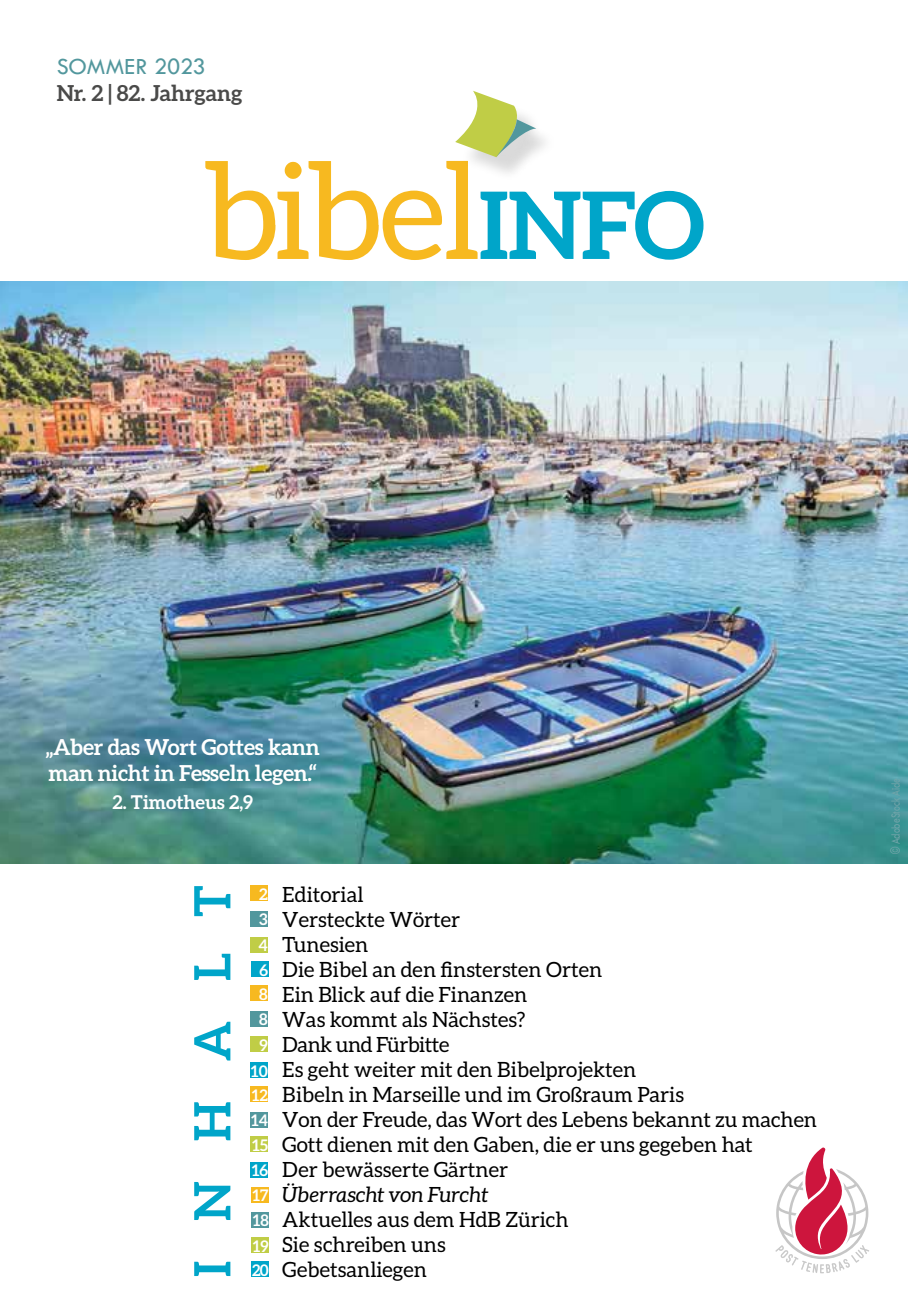
<style>
.page{position:relative;width:908px;height:1304px;background:#fff}
.page>*{position:absolute;margin:0;border:0;box-sizing:border-box;transform-origin:0 0}
.t1{font:133px "Aleo";letter-spacing:-.03em;color:#f7b920}
.t2{font:700 50px "Aleo";letter-spacing:.795em;color:#00a5c9}
.t3{font:24px "Tw Cen";letter-spacing:-.005em;color:#52979d}
.t4{font:700 22px/26px "Aleo";letter-spacing:-.015em;color:#fff}
.t5{font:700 22px "Aleo";letter-spacing:-.005em;color:#4a4a49}
.t6{font:21px/25px "Aleo";color:#000}
.t7{font:italic 21px "Aleo";color:#000}
.t8{font:700 19px "Aleo";color:#fff}
.t9{font:700 16px/25px "Aleo";color:#fff;text-align:justify}
.t10{font:13px "Tw Cen";letter-spacing:-.01em;color:#72a5aa;scale:.75 1}
.s1{font-weight:700;font-size:93.2px;color:#00a5c9}
</style>
<div class="page">
<svg style="left:775px;top:1147px;width:93px;height:126px"></svg>
<img style="left:0;top:282px;width:907px;height:582px">
<div style="left:250px;top:911px;width:18px;height:16px;background:#52979d"></div>
<div style="left:250px;top:886px;width:18px;height:15px;background:#f7b920"></div>
<div style="left:250px;top:937px;width:18px;height:15px;background:#c0cd46"></div>
<div style="left:250px;top:985px;width:18px;height:16px;background:#f7b920"></div>
<div style="left:250px;top:1037px;width:18px;height:15px;background:#c0cd46"></div>
<div style="left:250px;top:1011px;width:18px;height:16px;background:#52979d"></div>
<div style="left:250px;top:1062px;width:18px;height:16px;background:#00a5c9"></div>
<div style="left:250px;top:1087px;width:18px;height:15px;background:#f7b920"></div>
<div style="left:250px;top:1112px;width:18px;height:16px;background:#52979d"></div>
<div style="left:251px;top:1136px;width:17px;height:16px;background:#c0cd46"></div>
<div style="left:251px;top:1162px;width:17px;height:16px;background:#00a5c9"></div>
<div style="left:251px;top:961px;width:17px;height:16px;background:#00a5c9"></div>
<div style="left:251px;top:1187px;width:17px;height:15px;background:#f7b920"></div>
<div style="left:251px;top:1238px;width:18px;height:15px;background:#c0cd46"></div>
<div style="left:251px;top:1212px;width:18px;height:16px;background:#52979d"></div>
<div style="left:251px;top:1261px;width:18px;height:16px;background:#00a5c9"></div>
<div style="left:459px;top:96px;width:82px;height:85px;background:#000;opacity:.15"></div>
<div style="left:501px;top:124px;width:57px;height:56px;background:#000;opacity:.15"></div>
<svg style="left:455px;top:91px;width:81px;height:66px"></svg>
<p class="t3" style="left:57px;top:52px;width:150px">SOMMER 2023</p>
<p class="t5" style="left:57px;top:80px;width:187px">Nr. 2 | 82. Jahrgang</p>
<h1 class="t1" style="left:203px;top:137px;width:503px">bibel<span class="s1">INFO</span></h1>
<p class="t4" style="left:46px;top:734px;width:276px">„Aber das Wort Gottes kann man nicht in Fesseln legen.“</p>
<p class="t8" style="left:112px;top:791px;width:142px">2. Timotheus 2,9</p>
<h2 class="t2" style="left:183px;top:1277px;width:393px;rotate:-90deg">INHALT</h2>
<p class="t6" style="left:282px;top:882px;width:536px">Editorial<br>Versteckte Wörter<br>Tunesien<br>Die Bibel an den finstersten Orten<br>Ein Blick auf die Finanzen<br>Was kommt als Nächstes?<br>Dank und Fürbitte<br>Es geht weiter mit den Bibelprojekten<br>Bibeln in Marseille und im Großraum Paris<br>Von der Freude, das Wort des Lebens bekannt zu machen<br>Gott dienen mit den Gaben, die er uns gegeben hat<br>Der bewässerte Gärtner</p>
<p class="t9" style="left:259px;top:881px;width:10px">2</p>
<p class="t9" style="left:258px;top:933px;width:11px">4</p>
<p class="t9" style="left:259px;top:981px;width:10px">8</p>
<p class="t9" style="left:259px;top:1032px;width:10px">9</p>
<p class="t9" style="left:259px;top:907px;width:10px">3</p>
<p class="t9" style="left:259px;top:957px;width:10px">6</p>
<p class="t9" style="left:259px;top:1007px;width:10px">8</p>
<p class="t9" style="left:251px;top:1058px;width:19px">10<br>12<br>14<br>15<br>16</p>
<p class="t7" style="left:282px;top:1183px;width:207px">Überrascht von Furcht</p>
<p class="t6" style="left:282px;top:1207px;width:288px">Aktuelles aus dem HdB Zürich<br>Sie schreiben uns<br>Gebetsanliegen</p>
<p class="t9" style="left:252px;top:1183px;width:18px">17</p>
<p class="t9" style="left:253px;top:1233px;width:17px">19</p>
<p class="t9" style="left:253px;top:1208px;width:17px">18</p>
<p class="t9" style="left:252px;top:1257px;width:18px">20</p>
<p class="t10" style="left:887px;top:854px;width:103px;rotate:-90deg">© AdobeStock Aide</p>
</div>
